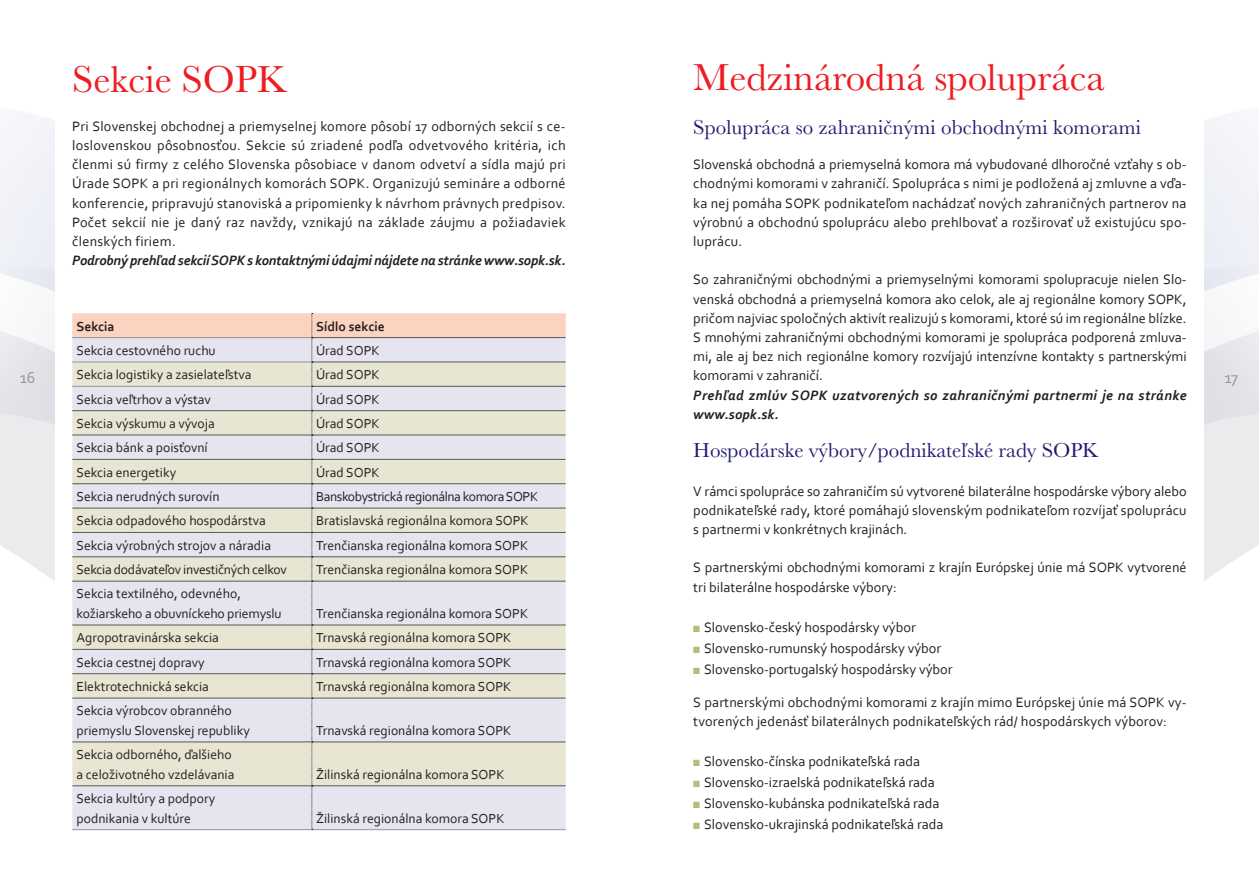
<style>
.page{position:relative;width:1259px;height:893px;background:#fff}
.page>*{position:absolute;margin:0;border:0;box-sizing:border-box;transform-origin:0 0}
.t1{font:39px "Baskerville";color:#ee1d23}
.t2{font:21px "Baskerville";letter-spacing:.005em;color:#201c70}
.t3{font:16.5px "Corbel";color:#939598}
.t4{font:14.25px/19.2px "Corbel";color:#231f20;text-align:justify}
.t5{font:italic 700 14.25px/19.2px "Corbel";letter-spacing:.03em;color:#231f20}
.t6{font:italic 700 14.25px "Corbel";letter-spacing:-.01em;color:#231f20}
.t7{font:13.65px/19.5px "Corbel";color:#231f20}
.t8{font:13.65px "Corbel";letter-spacing:-.03em;color:#231f20}
.t9{font:13.65px "Corbel";letter-spacing:-.02em;color:#231f20}
.t10{font:700 13.65px "Corbel";color:#231f20}
.s1{color:#bbb880}
</style>
<div class="page">
<div style="left:1204px;top:114px;width:55px;height:115px;background:#f2f3f8"></div>
<svg style="left:1204px;top:229px;width:55px;height:352px;fill:#e9ebec"></svg>
<div style="left:0;top:114px;width:55px;height:115px;background:#f2f3f8"></div>
<svg style="left:0;top:229px;width:55px;height:352px;fill:#e9ebec"></svg>
<svg style="left:72px;top:313px;width:494px;height:517px;background:#e2dfdc"></svg>
<h1 class="t1" style="left:693px;top:64px;width:413px">Medzinárodná spolupráca</h1>
<h1 class="t1" style="left:72px;top:66px;width:216px">Sekcie SOPK</h1>
<p class="t4" style="left:72px;top:116px;width:495px">Pri Slovenskej obchodnej a priemyselnej komore pôsobí 17 odborných sekcií s ce&shy;loslovenskou pôsobnosťou. Sekcie sú zriadené podľa odvetvového kritéria, ich členmi sú firmy z celého Slovenska pôsobiace v danom odvetví a sídla majú pri Úrade SOPK a pri regionálnych komorách SOPK. Organizujú semináre a odborné konferencie, pripravujú stanoviská a pripomienky k návrhom právnych predpisov.<br>Počet sekcií nie je daný raz navždy, vznikajú na základe záujmu a požiadaviek členských firiem.</p>
<p class="t6" style="left:72px;top:252px;width:495px">Podrobný prehľad sekcií SOPK s kontaktnými údajmi nájdete na stránke www.sopk.sk.</p>
<h2 class="t2" style="left:693px;top:114px;width:449px">Spolupráca so zahraničnými obchodnými komorami</h2>
<p class="t4" style="left:693px;top:155px;width:495px">Slovenská obchodná a priemyselná komora má vybudované dlhoročné vzťahy s ob&shy;chodnými komorami v zahraničí. Spolupráca s nimi je podložená aj zmluvne a vďa&shy;ka nej pomáha SOPK podnikateľom nachádzať nových zahraničných partnerov na výrobnú a obchodnú spoluprácu alebo prehlbovať a rozširovať už existujúcu spo&shy;luprácu.</p>
<p class="t4" style="left:693px;top:270px;width:495px">So zahraničnými obchodnými a priemyselnými komorami spolupracuje nielen Slo&shy;venská obchodná a priemyselná komora ako celok, ale aj regionálne komory SOPK, pričom najviac spoločných aktivít realizujú s komorami, ktoré sú im regionálne blízke.<br>S mnohými zahraničnými obchodnými komorami je spolupráca podporená zmluva&shy;mi, ale aj bez nich regionálne komory rozvíjajú intenzívne kontakty s partnerskými komorami v zahraničí.</p>
<p class="t5" style="left:693px;top:385px;width:495px">Prehľad zmlúv SOPK uzatvorených so zahraničnými partnermi je na stránke www.sopk.sk.</p>
<h2 class="t2" style="left:693px;top:437px;width:407px">Hospodárske výbory/podnikateľské rady SOPK</h2>
<p class="t4" style="left:693px;top:481px;width:495px">V rámci spolupráce so zahraničím sú vytvorené bilaterálne hospodárske výbory alebo podnikateľské rady, ktoré pomáhajú slovenským podnikateľom rozvíjať spoluprácu s partnermi v konkrétnych krajinách.</p>
<p class="t4" style="left:693px;top:558px;width:495px">S partnerskými obchodnými komorami z krajín Európskej únie má SOPK vytvorené tri bilaterálne hospodárske výbory:</p>
<p class="t4" style="left:693px;top:617px;width:224px"><span class="s1">■</span> Slovensko-český hospodársky výbor</p>
<p class="t4" style="left:693px;top:638px;width:249px"><span class="s1">■</span> Slovensko-rumunský hospodársky výbor</p>
<p class="t4" style="left:693px;top:659px;width:261px"><span class="s1">■</span> Slovensko-portugalský hospodársky výbor</p>
<p class="t4" style="left:693px;top:692px;width:495px">S partnerskými obchodnými komorami z krajín mimo Európskej únie má SOPK vy&shy;tvorených jedenásť bilaterálnych podnikateľských rád/ hospodárskych výborov:</p>
<p class="t4" style="left:693px;top:752px;width:228px"><span class="s1">■</span> Slovensko-čínska podnikateľská rada</p>
<p class="t4" style="left:693px;top:773px;width:243px"><span class="s1">■</span> Slovensko-izraelská podnikateľská rada</p>
<p class="t4" style="left:693px;top:794px;width:248px"><span class="s1">■</span> Slovensko-kubánska podnikateľská rada</p>
<p class="t4" style="left:693px;top:815px;width:252px"><span class="s1">■</span> Slovensko-ukrajinská podnikateľská rada</p>
<p class="t10" style="left:77px;top:319px;width:40px">Sekcia</p>
<p class="t10" style="left:316px;top:319px;width:70px">Sídlo sekcie</p>
<p class="t7" style="left:77px;top:340px;width:141px">Sekcia cestovného ruchu</p>
<p class="t7" style="left:316px;top:341px;width:65px">Úrad SOPK</p>
<p class="t7" style="left:77px;top:365px;width:176px">Sekcia logistiky a zasielateľstva</p>
<p class="t7" style="left:316px;top:366px;width:65px">Úrad SOPK</p>
<p class="t7" style="left:77px;top:389px;width:136px">Sekcia veľtrhov a výstav</p>
<p class="t7" style="left:316px;top:390px;width:65px">Úrad SOPK</p>
<p class="t7" style="left:77px;top:413px;width:140px">Sekcia výskumu a vývoja</p>
<p class="t7" style="left:316px;top:414px;width:65px">Úrad SOPK</p>
<p class="t7" style="left:77px;top:438px;width:133px">Sekcia bánk a poisťovní</p>
<p class="t7" style="left:316px;top:439px;width:65px">Úrad SOPK</p>
<p class="t7" style="left:77px;top:462px;width:101px">Sekcia energetiky</p>
<p class="t7" style="left:316px;top:463px;width:65px">Úrad SOPK</p>
<p class="t7" style="left:77px;top:486px;width:145px">Sekcia nerudných surovín</p>
<p class="t8" style="left:316px;top:488px;width:224px">Banskobystrická regionálna komora SOPK</p>
<p class="t7" style="left:77px;top:511px;width:191px">Sekcia odpadového hospodárstva</p>
<p class="t7" style="left:316px;top:511px;width:214px">Bratislavská regionálna komora SOPK</p>
<p class="t7" style="left:77px;top:535px;width:196px">Sekcia výrobných strojov a náradia</p>
<p class="t7" style="left:316px;top:535px;width:214px">Trenčianska regionálna komora SOPK</p>
<p class="t9" style="left:77px;top:561px;width:212px">Sekcia dodávateľov investičných celkov</p>
<p class="t7" style="left:316px;top:559px;width:214px">Trenčianska regionálna komora SOPK</p>
<p class="t7" style="left:77px;top:584px;width:206px">Sekcia textilného, odevného, kožiarskeho a obuvníckeho priemyslu</p>
<p class="t3" style="left:20px;top:368px;width:17px">16</p>
<p class="t3" style="left:1224px;top:368px;width:15px">17</p>
<p class="t7" style="left:316px;top:603px;width:214px">Trenčianska regionálna komora SOPK</p>
<p class="t7" style="left:77px;top:628px;width:144px">Agropotravinárska sekcia</p>
<p class="t7" style="left:316px;top:629px;width:197px">Trnavská regionálna komora SOPK</p>
<p class="t7" style="left:77px;top:652px;width:130px">Sekcia cestnej dopravy</p>
<p class="t7" style="left:316px;top:653px;width:197px">Trnavská regionálna komora SOPK</p>
<p class="t7" style="left:77px;top:676px;width:134px">Elektrotechnická sekcia</p>
<p class="t7" style="left:316px;top:677px;width:197px">Trnavská regionálna komora SOPK</p>
<p class="t7" style="left:77px;top:701px;width:175px">Sekcia výrobcov obranného priemyslu Slovenskej republiky</p>
<p class="t7" style="left:316px;top:721px;width:197px">Trnavská regionálna komora SOPK</p>
<p class="t7" style="left:77px;top:745px;width:159px">Sekcia odborného, ďalšieho a celoživotného vzdelávania</p>
<p class="t7" style="left:316px;top:764px;width:190px">Žilinská regionálna komora SOPK</p>
<p class="t7" style="left:77px;top:788px;width:140px">Sekcia kultúry a podpory podnikania v kultúre</p>
<p class="t7" style="left:316px;top:808px;width:190px">Žilinská regionálna komora SOPK</p>
</div>
